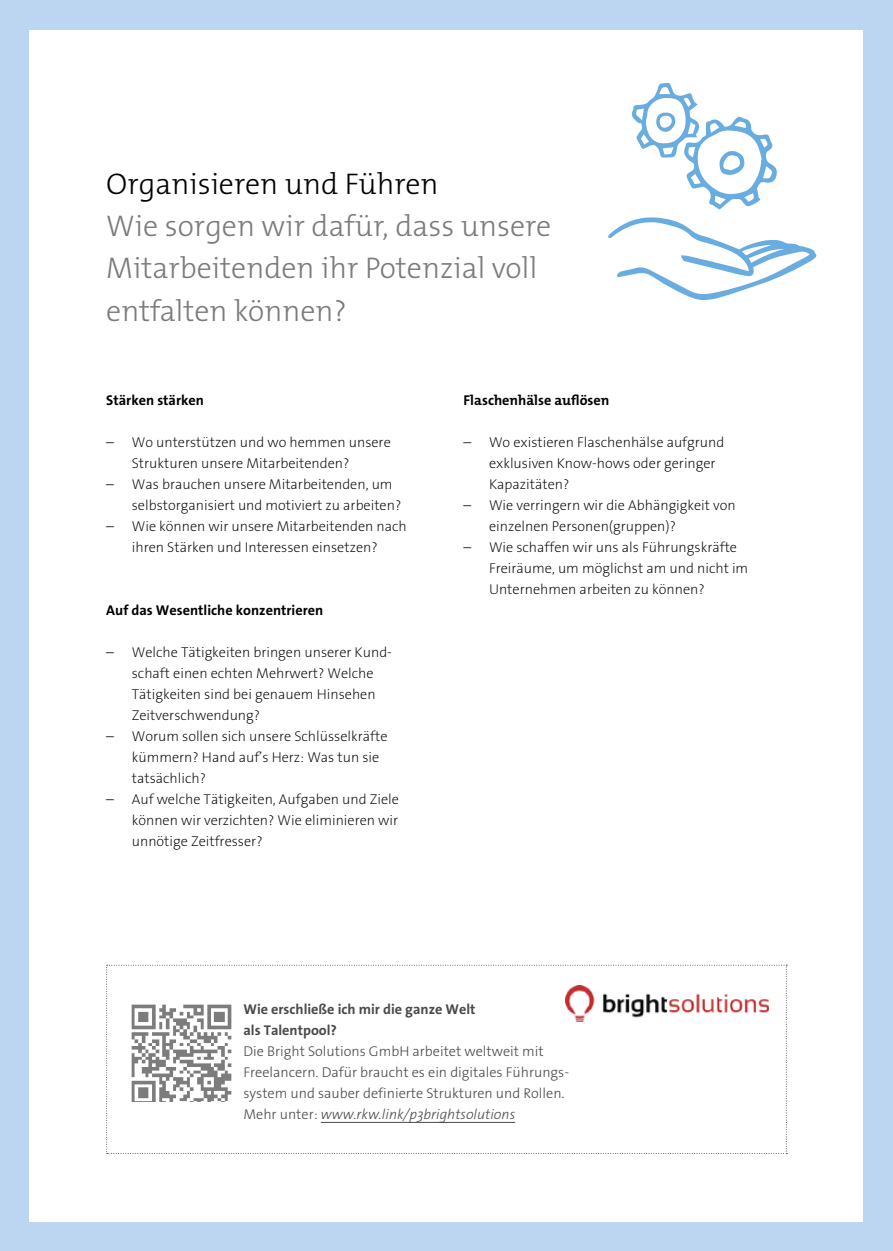
<style>
.page{position:relative;width:893px;height:1251px;background:#fff}
.page>*{position:absolute;margin:0;border:0;box-sizing:border-box;transform-origin:0 0}
.t1{font:300 30px/42px "The Mix B W3";color:#7c7b7b}
.t2{font:300 30px "The Mix B W3";color:#000}
.t3{font:200 14.25px/21px "The Sans Os F";color:#000}
.t4{font:300 14.25px/21px "The Sans Os F";color:#4a4a49}
.t5{font:700 14.25px/21px "The Sans Os F";color:#4a4a49}
.t6{font:700 14.25px "The Sans Os F";color:#000}
.t7{font:700 14.25px "The Mix B W7";color:#000}
.s1{font-weight:300}
.s2{font-style:italic}
</style>
<div class="page">
<div style="left:0;top:0;width:893px;height:1250px;background:#bcd5f0"></div>
<div style="left:30px;top:30px;width:833px;height:1190px;background:#fff"></div>
<svg style="left:608px;top:217px;width:209px;height:83px"></svg>
<svg style="left:631px;top:83px;width:146px;height:126px"></svg>
<svg style="left:106px;top:964px;width:681px;height:189px"></svg>
<img style="left:129px;top:1001px;width:105px;height:100px">
<img style="left:566px;top:985px;width:203px;height:36px">
<h1 class="t2" style="left:106px;top:165px;width:334px">Organisieren und Führen</h1>
<h1 class="t1" style="left:106px;top:205px;width:446px">Wie sorgen wir dafür, dass unsere<br>Mitarbeitenden ihr Potenzial voll entfalten können?</h1>
<p class="t6" style="left:106px;top:390px;width:99px">Stärken stärken</p>
<p class="t3" style="left:132px;top:431px;width:260px;text-indent:-26px"><span class="s1">–</span> Wo unterstützen und wo hemmen unsere<br>Strukturen unsere Mitarbeitenden?</p>
<p class="t3" style="left:132px;top:473px;width:271px;text-indent:-26px"><span class="s1">–</span> Was brauchen unsere Mitarbeitenden, um selbstorganisiert und motiviert zu arbeiten?</p>
<p class="t3" style="left:106px;top:515px;width:302px;text-align:center"><span class="s1">–</span> Wie können wir unsere Mitarbeitenden nach ihren Stärken und Interessen einsetzen?</p>
<p class="t6" style="left:106px;top:600px;width:218px">Auf das Wesentliche konzentrieren</p>
<p class="t3" style="left:132px;top:641px;width:262px;text-indent:-26px"><span class="s1">–</span> Welche Tätigkeiten bringen unserer Kund&shy;schaft einen echten Mehrwert? Welche Tätigkeiten sind bei genauem Hinsehen Zeitverschwendung?</p>
<p class="t3" style="left:132px;top:725px;width:257px;text-indent:-26px"><span class="s1">–</span> Worum sollen sich unsere Schlüsselkräfte kümmern? Hand auf’s Herz: Was tun sie tatsächlich?</p>
<p class="t3" style="left:132px;top:788px;width:269px;text-align:justify;text-indent:-26px"><span class="s1">–</span> Auf welche Tätigkeiten, Aufgaben und Ziele können wir verzichten? Wie eliminieren wir unnötige Zeitfresser?</p>
<p class="t7" style="left:463px;top:390px;width:147px">Flaschenhälse auflösen</p>
<p class="t3" style="left:489px;top:431px;width:237px;text-indent:-26px"><span class="s1">–</span> Wo existieren Flaschenhälse aufgrund exklusiven Know-hows oder geringer<br>Kapazitäten?</p>
<p class="t3" style="left:489px;top:494px;width:248px;text-indent:-26px"><span class="s1">–</span> Wie verringern wir die Abhängigkeit von einzelnen Personen(gruppen)?</p>
<p class="t3" style="left:489px;top:536px;width:261px;text-indent:-26px"><span class="s1">–</span> Wie schaffen wir uns als Führungskräfte<br>Freiräume, um möglichst am und nicht im<br>Unternehmen arbeiten zu können?</p>
<p class="t5" style="left:243px;top:998px;width:234px">Wie erschließe ich mir die ganze Welt als Talentpool?</p>
<p class="t4" style="left:243px;top:1040px;width:327px">Die Bright Solutions GmbH arbeitet weltweit mit Freelancern. Dafür braucht es ein digitales Führungs&shy;system und sauber definierte Strukturen und Rollen.<br>Mehr unter: <span class="s2">www.rkw.link/p3brightsolutions</span></p>
</div>
